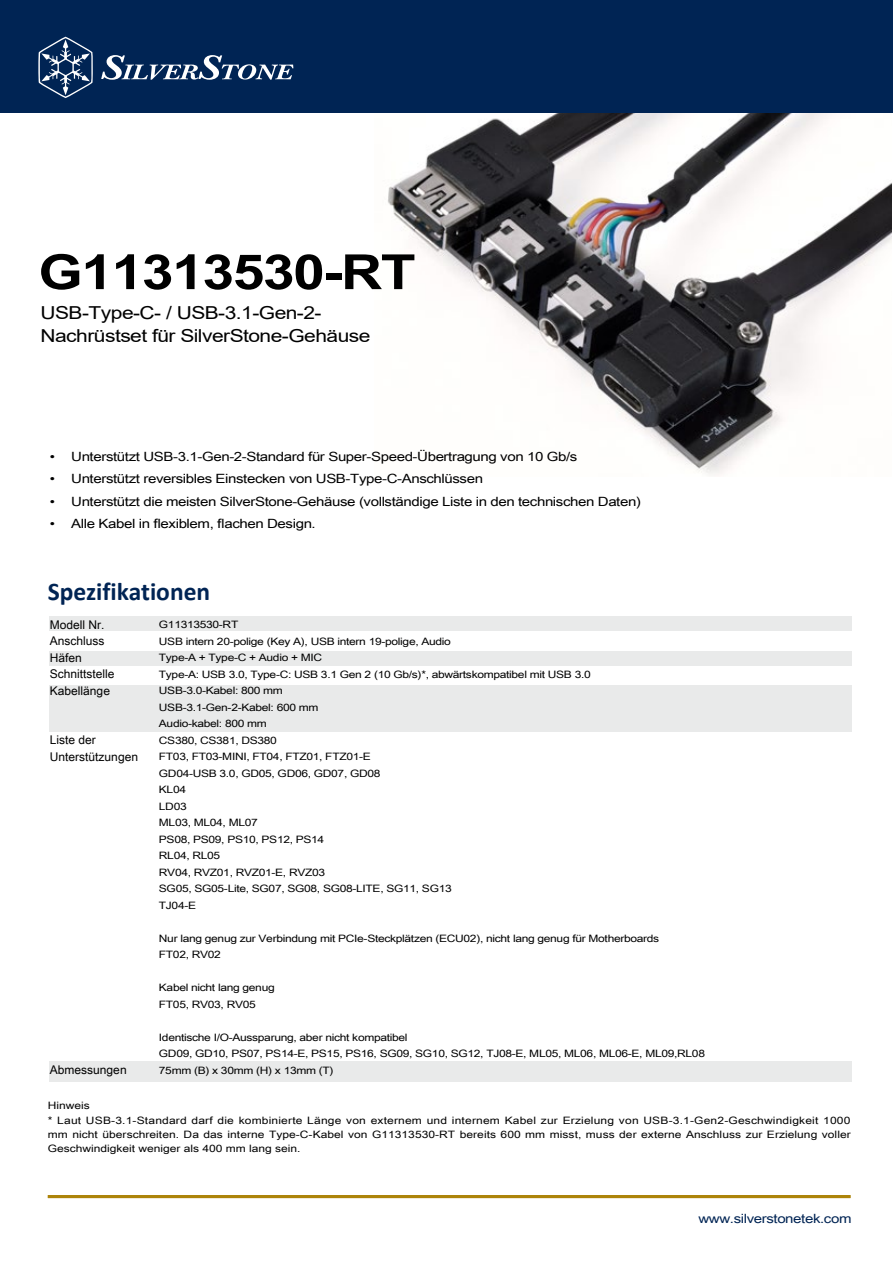
<style>
.page{position:relative;width:893px;height:1263px;background:#fff}
.page>*{position:absolute;margin:0;border:0;box-sizing:border-box;transform-origin:0 0}
.t1{font:700 48.45px "Arial";letter-spacing:-.025em;color:#000;scale:1.18 1}
.t2{font:700 25.5px "Calibri";color:#002454}
.t3{font:17.85px/22.5px "Arial";letter-spacing:-.025em;color:#000;scale:1.18 1}
.t4{font:12.75px "Arial Unicode MS";letter-spacing:-.025em;color:#000;scale:1.18 1}
.t5{font:12.75px "Arial Unicode MS";letter-spacing:-.025em;color:#002454;scale:1.18 1}
.t6{font:12px/16.5px "Arial Unicode MS";color:#000}
.t7{font:10.2px/16.5px "Arial Unicode MS";letter-spacing:-.025em;color:#000;scale:1.18 1}
.t8{font:10.2px/14.4px "Arial Unicode MS";letter-spacing:.005em;color:#000;scale:1.18 1}
</style>
<div class="page">
<img style="left:374px;top:112px;width:518px;height:363px">
<div style="left:0;top:0;width:893px;height:112px;background:#002454"></div>
<svg style="left:38px;top:37px;width:55px;height:61px"></svg>
<svg style="left:101px;top:55px;width:192px;height:25px"></svg>
<hr style="left:48px;top:1195px;width:802px;height:3px;background:#ad840a">
<div style="left:49px;top:651px;width:802px;height:15px;background:#e9eaea"></div>
<div style="left:49px;top:616px;width:802px;height:15px;background:#e9eaea"></div>
<div style="left:49px;top:685px;width:802px;height:46px;background:#e9eaea"></div>
<div style="left:49px;top:1062px;width:802px;height:20px;background:#e9eaea"></div>
<h1 class="t1" style="left:38px;top:238px;width:321px">G11313530-RT</h1>
<h3 class="t3" style="left:41px;top:301px;width:281px">USB-Type-C- / USB-3.1-Gen-2-<br>Nachrüstset für SilverStone-Gehäuse</h3>
<p class="t4" style="left:50px;top:447px;width:448px">• Unterstützt USB-3.1-Gen-2-Standard für Super-Speed-Übertragung von 10 Gb/s</p>
<p class="t4" style="left:50px;top:469px;width:368px">• Unterstützt reversibles Einstecken von USB-Type-C-Anschlüssen</p>
<p class="t4" style="left:50px;top:492px;width:502px">• Unterstützt die meisten SilverStone-Gehäuse (vollständige Liste in den technischen Daten)</p>
<p class="t4" style="left:50px;top:514px;width:227px">• Alle Kabel in flexiblem, flachen Design.</p>
<h2 class="t2" style="left:48px;top:573px;width:164px">Spezifikationen</h2>
<p class="t6" style="left:50px;top:616px;width:66px">Modell Nr.<br>Anschluss<br>Häfen<br>Schnittstelle<br>Kabellänge</p>
<p class="t6" style="left:50px;top:731px;width:90px">Liste der<br>Unterstützungen</p>
<p class="t6" style="left:50px;top:1061px;width:78px">Abmessungen</p>
<p class="t7" style="left:159px;top:616px;width:367px">G11313530-RT<br>USB intern 20-polige (Key A), USB intern 19-polige, Audio<br>Type-A + Type-C + Audio + MIC<br>Type-A: USB 3.0, Type-C: USB 3.1 Gen 2 (10 Gb/s)*, abwärtskompatibel mit USB 3.0<br>USB-3.0-Kabel: 800 mm<br>USB-3.1-Gen-2-Kabel: 600 mm<br>Audio-kabel: 800 mm<br>CS380, CS381, DS380<br>FT03, FT03-MINI, FT04, FTZ01, FTZ01-E<br>GD04-USB 3.0, GD05, GD06, GD07, GD08<br>KL04<br>LD03<br>ML03, ML04, ML07<br>PS08, PS09, PS10, PS12, PS14<br>RL04, RL05<br>RV04, RVZ01, RVZ01-E, RVZ03<br>SG05, SG05-Lite, SG07, SG08, SG08-LITE, SG11, SG13<br>TJ04-E</p>
<p class="t7" style="left:159px;top:929px;width:426px">Nur lang genug zur Verbindung mit PCIe-Steckplätzen (ECU02), nicht lang genug für Motherboards<br>FT02, RV02</p>
<p class="t7" style="left:159px;top:979px;width:100px">Kabel nicht lang genug<br>FT05, RV03, RV05</p>
<p class="t7" style="left:159px;top:1028px;width:464px">Identische I/O-Aussparung, aber nicht kompatibel<br>GD09, GD10, PS07, PS14-E, PS15, PS16, SG09, SG10, SG12, TJ08-E, ML05, ML06, ML06-E, ML09,RL08<br>75mm (B) x 30mm (H) x 13mm (T)</p>
<p class="t8" style="left:48px;top:1098px;width:682px">Hinweis<br>* Laut USB-3.1-Standard darf die kombinierte Länge von externem und internem Kabel zur Erzielung von USB-3.1-Gen2-Geschwindigkeit 1000 mm nicht überschreiten. Da das interne Type-C-Kabel von G11313530-RT bereits 600 mm misst, muss der externe Anschluss zur Erzielung voller Geschwindigkeit weniger als 400 mm lang sein.</p>
<p class="t5" style="left:698px;top:1209px;width:131px">www.silverstonetek.com</p>
</div>
